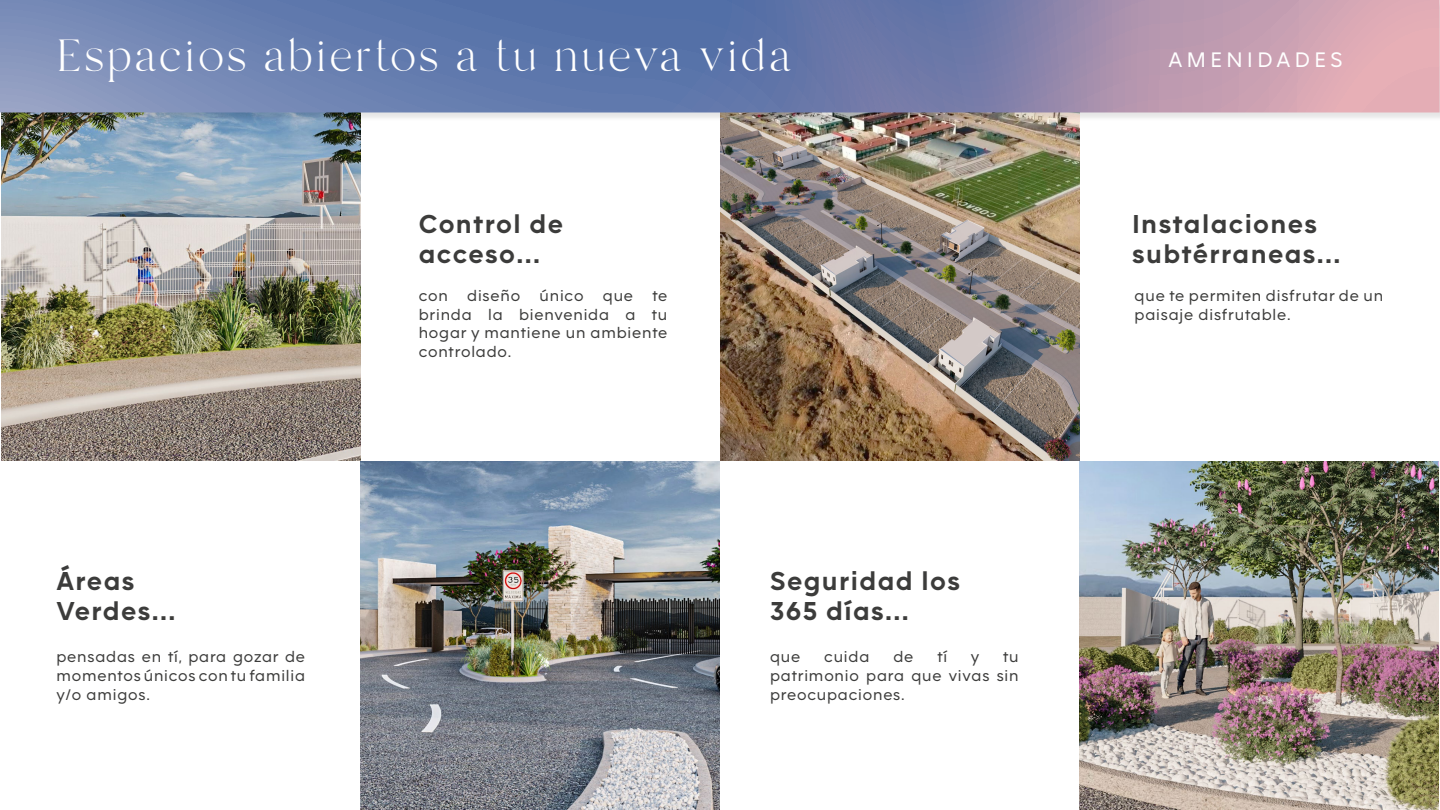
<style>
.page{position:relative;width:1440px;height:810px;background:#fff}
.page>*{position:absolute;margin:0;border:0;box-sizing:border-box;transform-origin:0 0}
.t1{font:45px "Branch";letter-spacing:.075em;color:#fff}
.t2{font:700 27.75px/30px "F37 Moon";letter-spacing:.05em;color:#3c3c3b}
.t3{font:22.5px "F37 Moon";letter-spacing:.2em;color:#fff}
.t4{font:16.5px/18.8px "F37 Moon";letter-spacing:.05em;color:#3c3c3b;text-align:justify}
</style>
<div class="page">
<img style="left:360px;top:461px;width:360px;height:349px">
<img style="left:1079px;top:461px;width:359px;height:349px">
<img style="left:1px;top:122px;width:359px;height:339px">
<img style="left:720px;top:122px;width:359px;height:339px">
<div style="left:1px;top:1px;width:1439px;height:121px;background:#000;opacity:.1"></div>
<svg style="left:0;top:0;width:1440px;height:112px;background:#8186af"></svg>
<h1 class="t1" style="left:56px;top:33px;width:736px">Espacios abiertos a tu nueva vida</h1>
<h3 class="t3" style="left:1168px;top:47px;width:176px">AMENIDADES</h3>
<h2 class="t2" style="left:419px;top:209px;width:146px">Control de acceso...</h2>
<h2 class="t2" style="left:1132px;top:209px;width:210px">Instalaciones subtérraneas...</h2>
<p class="t4" style="left:419px;top:286px;width:250px">con diseño único que te brinda la bienvenida a tu hogar y mantiene un ambiente controlado.</p>
<h2 class="t2" style="left:56px;top:565px;width:120px">Áreas<br>Verdes...</h2>
<h2 class="t2" style="left:770px;top:565px;width:191px">Seguridad los<br>365 días...</h2>
<p class="t4" style="left:56px;top:647px;width:250px">pensadas en tí, para gozar de momentos únicos con tu familia y/o amigos.</p>
<p class="t4" style="left:770px;top:647px;width:32px">que</p>
<p class="t4" style="left:824px;top:647px;width:47px">cuida</p>
<p class="t4" style="left:893px;top:647px;width:21px">de</p>
<p class="t4" style="left:937px;top:647px;width:11px">tí</p>
<p class="t4" style="left:971px;top:647px;width:10px">y</p>
<p class="t4" style="left:770px;top:647px;width:250px;text-indent:233px">tu patrimonio para que vivas sin preocupaciones.</p>
<p class="t4" style="left:1135px;top:286px;width:250px">que te permiten disfrutar de un paisaje disfrutable.</p>
</div>
